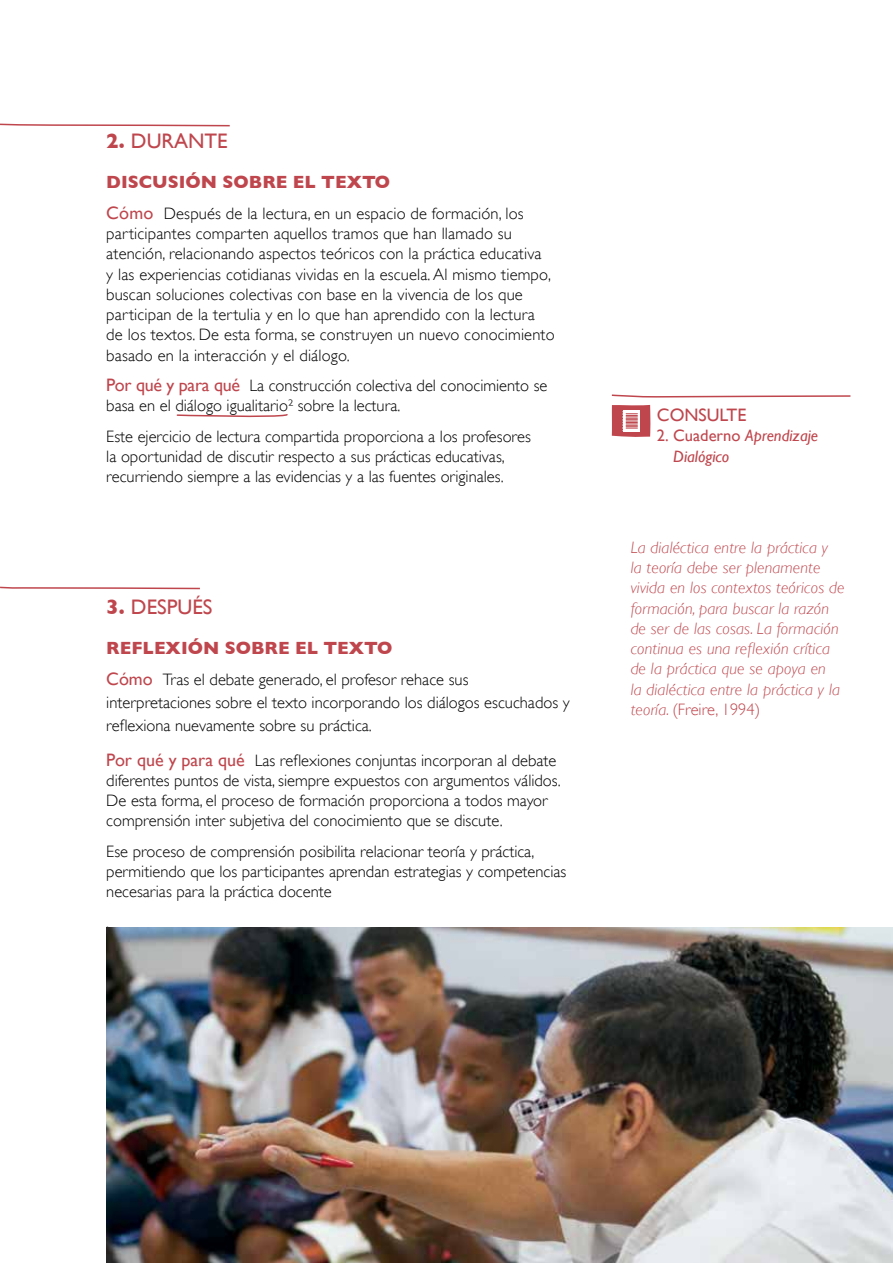
<style>
.page{position:relative;width:893px;height:1263px;background:#fff}
.page>*{position:absolute;margin:0;border:0;box-sizing:border-box;transform-origin:0 0}
.t1{font:21px "Gill Sans";color:#bf464d}
.t2{font:700 18px "Gill Sans";color:#bf464d}
.t3{font:18px "Gill Sans";color:#bf464d}
.t4{font:300 16.5px/20.2px "Gill Sans";color:#000}
.t5{font:italic 300 16.5px/20.2px "Gill Sans";letter-spacing:.01em;color:#bf464d}
.t6{font:italic 16.5px/20.2px "Gill Sans";color:#bf464d}
.s1{font-weight:700}
.s2{font-weight:400;font-size:18px;color:#bf464d}
.s3{font-style:normal}
</style>
<div class="page">
<svg style="left:0;top:123px;width:230px;height:4px"></svg>
<svg style="left:611px;top:394px;width:240px;height:4px"></svg>
<svg style="left:612px;top:405px;width:38px;height:32px"></svg>
<svg style="left:176px;top:414px;width:112px;height:4px"></svg>
<svg style="left:0;top:586px;width:200px;height:4px"></svg>
<img style="left:106px;top:927px;width:787px;height:336px">
<p class="t1" style="left:106px;top:128px;width:123px"><span class="s1">2.</span> DURANTE</p>
<p class="t2" style="left:106px;top:172px;width:285px">DISCUSIÓN SOBRE EL TEXTO</p>
<p class="t4" style="left:106px;top:203px;width:450px"><span class="s2">Cómo</span> Después de la lectura, en un espacio de formación, los participantes comparten aquellos tramos que han llamado su atención, relacionando aspectos teóricos con la práctica educativa<br>y las experiencias cotidianas vividas en la escuela. Al mismo tiempo, buscan soluciones colectivas con base en la vivencia de los que participan de la tertulia y en lo que han aprendido con la lectura de los textos. De esta forma, se construyen un nuevo conocimiento basado en la interacción y el diálogo.</p>
<p class="t4" style="left:106px;top:375px;width:443px"><span class="s2">Por qué y para qué</span> La construcción colectiva del conocimiento se basa en el diálogo igualitario² sobre la lectura.</p>
<p class="t4" style="left:106px;top:425px;width:426px">Este ejercicio de lectura compartida proporciona a los profesores la oportunidad de discutir respecto a sus prácticas educativas, recurriendo siempre a las evidencias y a las fuentes originales.</p>
<p class="t6" style="left:673px;top:426px;width:146px;text-indent:-16px"><span class="s3">2. Cuaderno</span> Aprendizaje<br>Dialógico</p>
<p class="t3" style="left:657px;top:405px;width:91px">CONSULTE</p>
<p class="t1" style="left:106px;top:594px;width:108px"><span class="s1">3.</span> DESPUÉS</p>
<p class="t2" style="left:106px;top:637px;width:288px">REFLEXIÓN SOBRE EL TEXTO</p>
<p class="t4" style="left:106px;top:667px;width:465px;line-height:23.2px"><span class="s2">Cómo</span> Tras el debate generado, el profesor rehace sus interpretaciones sobre el texto incorporando los diálogos escuchados y reflexiona nuevamente sobre su práctica.</p>
<p class="t4" style="left:106px;top:749px;width:456px"><span class="s2">Por qué y para qué</span> Las reflexiones conjuntas incorporan al debate diferentes puntos de vista, siempre expuestos con argumentos válidos.<br>De esta forma, el proceso de formación proporciona a todos mayor comprensión inter subjetiva del conocimiento que se discute.</p>
<p class="t4" style="left:106px;top:840px;width:462px">Ese proceso de comprensión posibilita relacionar teoría y práctica, permitiendo que los participantes aprendan estrategias y competencias necesarias para la práctica docente</p>
<p class="t4" style="left:106px;top:911px;width:4px">.</p>
<p class="t5" style="left:631px;top:537px;width:215px">La dialéctica entre la práctica y<br>la teoría debe ser plenamente vivida en los contextos teóricos de formación, para buscar la razón de ser de las cosas. La formación continua es una reflexión crítica de la práctica que se apoya en<br>la dialéctica entre la práctica y la teoría. <span class="s3">(Freire, 1994)</span></p>
</div>
